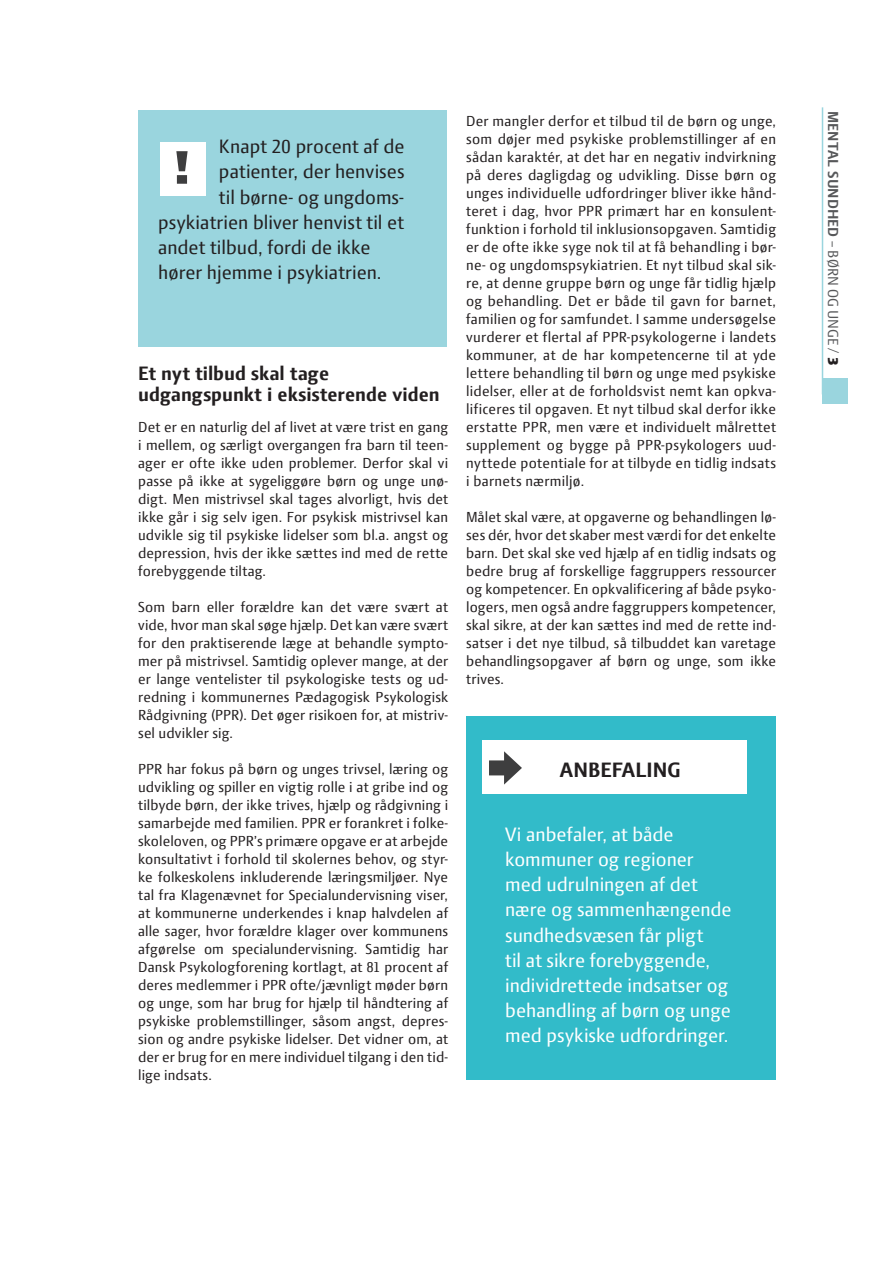
<style>
.page{position:relative;width:893px;height:1263px;background:#fff}
.page>*{position:absolute;margin:0;border:0;box-sizing:border-box;transform-origin:0 0}
.t1{font:800 51px "Press Sans";color:#3e3e3f}
.t2{font:700 22.5px "Press Sans";letter-spacing:-.005em;color:#231f20}
.t3{font:21px/25.2px "Press Sans";color:#fff}
.t4{font:21px "Press Sans";color:#231f20}
.t5{font:700 21px/21px "Press Sans";color:#231f20}
.t6{font:15.75px/18px "Press Sans";letter-spacing:.01em;color:#231f20;text-align:justify}
.t7{font:700 15.75px "Press Sans";letter-spacing:.005em;color:#57585a}
.s1{font-weight:400}
.s2{font-weight:800;color:#231f20}
</style>
<div class="page">
<hr style="left:822px;top:107px;width:1px;height:287px;background:#9ad5de">
<div style="left:822px;top:378px;width:25px;height:26px;background:#9ad5de"></div>
<div style="left:466px;top:716px;width:310px;height:364px;background:#32bbc9"></div>
<div style="left:483px;top:740px;width:264px;height:53px;background:#fff"></div>
<div style="left:489px;top:760px;width:22px;height:15px;background:#3e3e3f"></div>
<svg style="left:504px;top:751px;width:18px;height:33px"></svg>
<div style="left:138px;top:110px;width:308px;height:236px;background:#9ad5de"></div>
<div style="left:161px;top:142px;width:45px;height:53px;background:#fff"></div>
<h3 class="t4" style="left:219px;top:136px;width:187px">Knapt 20 procent af de</h3>
<h3 class="t4" style="left:219px;top:161px;width:187px">patienter, der henvises</h3>
<h3 class="t4" style="left:219px;top:186px;width:186px">til børne- og ungdoms-</h3>
<h3 class="t4" style="left:158px;top:211px;width:247px">psykiatrien bliver henvist til et</h3>
<h3 class="t4" style="left:158px;top:236px;width:214px">andet tilbud, fordi de ikke</h3>
<h3 class="t4" style="left:158px;top:262px;width:225px">hører hjemme i psykiatrien.</h3>
<h1 class="t1" style="left:173px;top:143px;width:19px">!</h1>
<h3 class="t5" style="left:138px;top:364px;width:303px">Et nyt tilbud skal tage udgangspunkt i eksisterende viden</h3>
<p class="t6" style="left:138px;top:420px;width:311px">Det er en naturlig del af livet at være trist en gang i mellem, og særligt overgangen fra barn til teen&shy;ager er ofte ikke uden problemer. Derfor skal vi passe på ikke at sygeliggøre børn og unge unø&shy;digt. Men mistrivsel skal tages alvorligt, hvis det ikke går i sig selv igen. For psykisk mistrivsel kan udvikle sig til psykiske lidelser som bl.a. angst og depression, hvis der ikke sættes ind med de rette forebyggende tiltag.</p>
<p class="t6" style="left:138px;top:600px;width:311px">Som barn eller forældre kan det være svært at vide, hvor man skal søge hjælp. Det kan være svært for den praktiserende læge at behandle sympto&shy;mer på mistrivsel. Samtidig oplever mange, at der er lange ventelister til psykologiske tests og ud&shy;redning i kommunernes Pædagogisk Psykologisk Rådgivning (PPR). Det øger risikoen for, at mistriv&shy;sel udvikler sig.</p>
<p class="t6" style="left:138px;top:762px;width:311px">PPR har fokus på børn og unges trivsel, læring og udvikling og spiller en vigtig rolle i at gribe ind og tilbyde børn, der ikke trives, hjælp og rådgivning i samarbejde med familien. PPR er forankret i folke&shy;skoleloven, og PPR’s primære opgave er at arbejde konsultativt i forhold til skolernes behov, og styr&shy;ke folkeskolens inkluderende læringsmiljøer. Nye tal fra Klagenævnet for Specialundervisning viser, at kommunerne underkendes i knap halvdelen af alle sager, hvor forældre klager over kommunens afgørelse om specialundervisning. Samtidig har Dansk Psykologforening kortlagt, at 81 procent af deres medlemmer i PPR ofte/jævnligt møder børn og unge, som har brug for hjælp til håndtering af psykiske problemstillinger, såsom angst, depres&shy;sion og andre psykiske lidelser. Det vidner om, at der er brug for en mere individuel tilgang i den tid&shy;lige indsats.</p>
<p class="t6" style="left:466px;top:114px;width:311px">Der mangler derfor et tilbud til de børn og unge, som døjer med psykiske problemstillinger af en sådan karaktér, at det har en negativ indvirkning på deres dagligdag og udvikling. Disse børn og unges individuelle udfordringer bliver ikke hånd&shy;teret i dag, hvor PPR primært har en konsulent&shy;funktion i forhold til inklusionsopgaven. Samtidig er de ofte ikke syge nok til at få behandling i bør&shy;ne- og ungdomspsykiatrien. Et nyt tilbud skal sik&shy;re, at denne gruppe børn og unge får tidlig hjælp og behandling. Det er både til gavn for barnet, familien og for samfundet. I samme undersøgelse vurderer et flertal af PPR-psykologerne i landets kommuner, at de har kompetencerne til at yde lettere behandling til børn og unge med psykiske lidelser, eller at de forholdsvist nemt kan opkva&shy;lificeres til opgaven. Et nyt tilbud skal derfor ikke erstatte PPR, men være et individuelt målrettet supplement og bygge på PPR-psykologers uud&shy;nyttede potentiale for at tilbyde en tidlig indsats i barnets nærmiljø.</p>
<p class="t6" style="left:466px;top:510px;width:311px">Målet skal være, at opgaverne og behandlingen lø&shy;ses dér, hvor det skaber mest værdi for det enkelte barn. Det skal ske ved hjælp af en tidlig indsats og bedre brug af forskellige faggruppers ressourcer og kompetencer. En opkvalificering af både psyko&shy;logers, men også andre faggruppers kompetencer, skal sikre, at der kan sættes ind med de rette ind&shy;satser i det nye tilbud, så tilbuddet kan varetage behandlingsopgaver af børn og unge, som ikke trives.</p>
<h2 class="t2" style="left:560px;top:759px;width:122px">ANBEFALING</h2>
<h3 class="t3" style="left:505px;top:824px;width:228px">Vi anbefaler, at både kommuner og regioner med udrulningen af det nære og sammenhængende sundhedsvæsen får pligt<br>til at sikre forebyggende, individrettede indsatser og behandling af børn og unge med psykiske udfordringer.</h3>
<p class="t7" style="left:841px;top:111px;width:256px;rotate:90deg">MENTAL SUNDHED <span class="s1">– BØRN OG UNGE /</span> <span class="s2">3</span></p>
</div>
